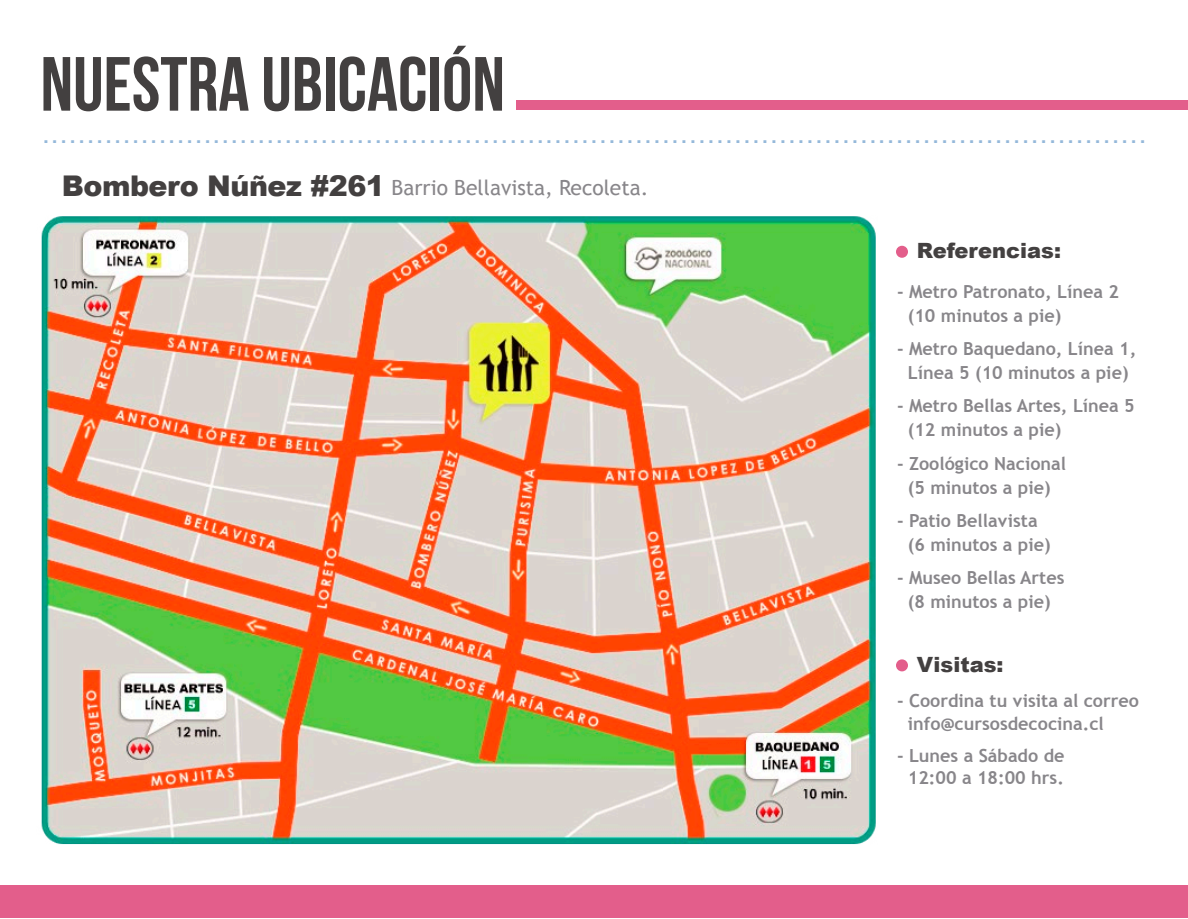
<style>
.page{position:relative;width:1188px;height:919px;background:#fff}
.page>*{position:absolute;margin:0;border:0;box-sizing:border-box;transform-origin:0 0}
.t1{font:76.5px "Bebas Neue";color:#434040}
.t2{font:21px "Trebuchet MS";color:#88868a}
.t3{font:900 21px "Arial";color:#434040}
.t4{font:700 18px/24px "Trebuchet MS";color:#88868a}
.t5{font:900 13.5px "Arial";color:#2a72b5}
.s1{font-family:"Arial";font-weight:900;font-size:28.5px;color:#434040}
</style>
<div class="page">
<div style="left:0;top:884px;width:1187px;height:32px;background:#e35e8b"></div>
<div style="left:516px;top:100px;width:671px;height:9px;background:#e35e8b"></div>
<div style="left:896px;top:245px;width:12px;height:12px;background:#e35e8b;border-radius:50%"></div>
<div style="left:896px;top:659px;width:12px;height:12px;background:#e35e8b;border-radius:50%"></div>
<img style="left:41px;top:216px;width:864px;height:629px">
<h1 class="t1" style="left:40px;top:42px;width:466px">NUESTRA UBICACIÓN</h1>
<p class="t5" style="left:44px;top:128px;width:1103px">. . . . . . . . . . . . . . . . . . . . . . . . . . . . . . . . . . . . . . . . . . . . . . . . . . . . . . . . . . . . . . . . . . . . . . . . . . . . . . . . . . . . . . . . . . . . . . . . . . . . . . . . . . . . . . . . . . . . . . . . . . .</p>
<p class="t2" style="left:62px;top:175px;width:588px"><span class="s1">Bombero Núñez #261</span> Barrio Bellavista, Recoleta.</p>
<p class="t3" style="left:917px;top:235px;width:146px">Referencias:</p>
<p class="t4" style="left:908px;top:280px;width:213px;text-indent:-11px">- Metro Patronato, Línea 2 (10 minutos a pie)</p>
<p class="t4" style="left:897px;top:337px;width:241px;text-align:center">- Metro Baquedano, Línea 1,<br>Línea 5 (10 minutos a pie)</p>
<p class="t4" style="left:908px;top:394px;width:229px;text-indent:-11px">- Metro Bellas Artes, Línea 5 (12 minutos a pie)</p>
<p class="t4" style="left:897px;top:451px;width:171px;text-align:center">- Zoológico Nacional (5 minutos a pie)</p>
<p class="t4" style="left:908px;top:508px;width:144px;text-indent:-11px">- Patio Bellavista (6 minutos a pie)</p>
<p class="t4" style="left:897px;top:565px;width:169px;text-align:center">- Museo Bellas Artes (8 minutos a pie)</p>
<p class="t3" style="left:917px;top:648px;width:88px">Visitas:</p>
<p class="t4" style="left:908px;top:689px;width:233px;line-height:22.5px;text-indent:-11px">- Coordina tu visita al correo info@cursosdecocina.cl</p>
<p class="t4" style="left:897px;top:743px;width:169px;line-height:22.5px;text-align:center">- Lunes a Sábado de<br>12:00 a 18:00 hrs.</p>
</div>
